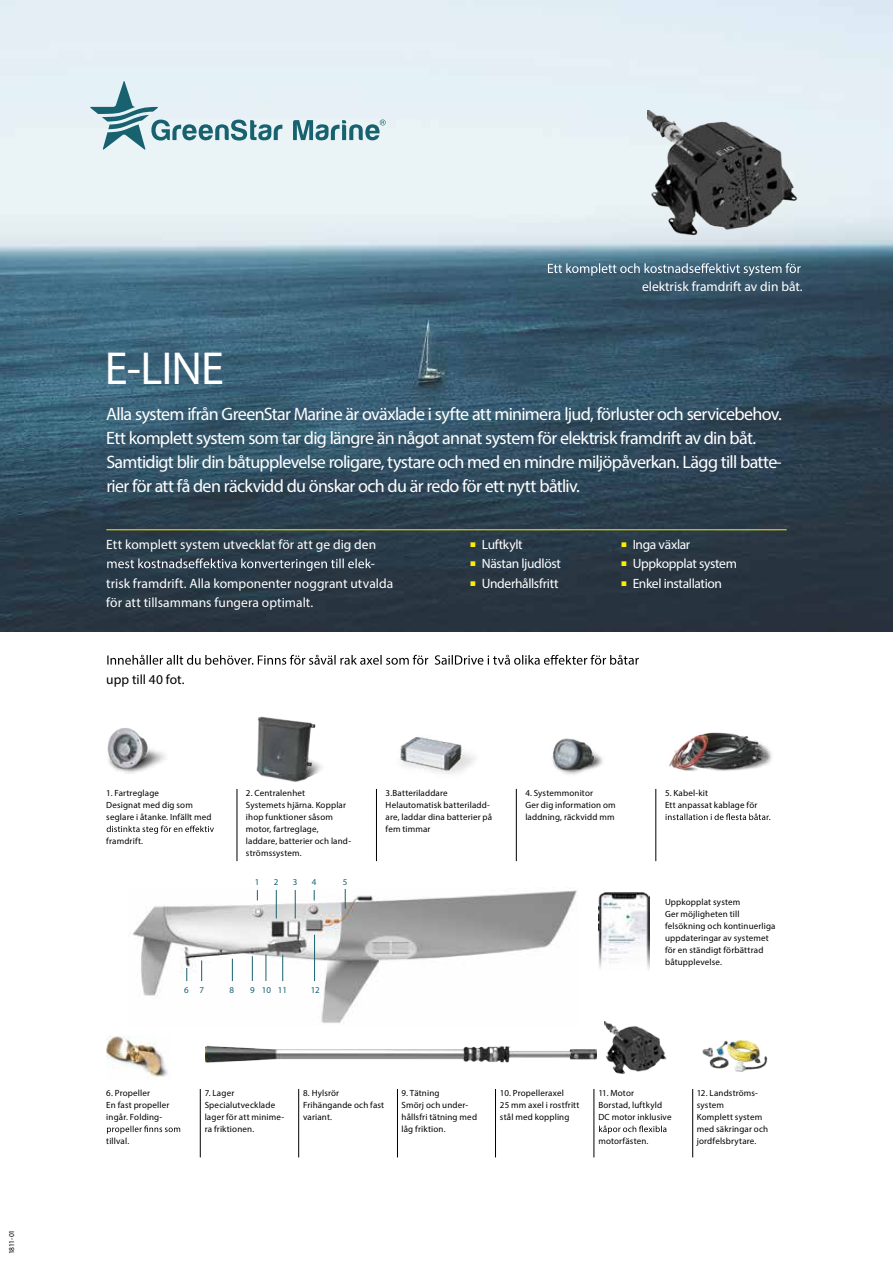
<style>
.page{position:relative;width:893px;height:1263px;background:#fff}
.page>*{position:absolute;margin:0;border:0;box-sizing:border-box;transform-origin:0 0}
.t1{font:46.5px "Myriad Pro";color:#fff}
.t2{font:18px/24px "Myriad Pro";letter-spacing:-.035em;color:#fff}
.t3{font:13.5px "Myriad Pro";letter-spacing:.005em;color:#fdfeff}
.t4{font:13.5px "Myriad Pro";letter-spacing:-.025em;color:#fff}
.t5{font:13.5px "Myriad Pro";color:#fff}
.t6{font:13.5px "Myriad Pro";color:#000}
.t7{font:9px/12px "Myriad Pro";letter-spacing:.02em;color:#000}
.t8{font:9px "Myriad Pro";color:#18616f}
.t9{font:7.5px "Myriad Pro";letter-spacing:-.025em;color:#000}
.s1{color:#ffed00}
</style>
<div class="page">
<img style="left:0;top:0;width:893px;height:631px">
<svg style="left:90px;top:81px;width:192px;height:69px;background:#c0d6dc"></svg>
<svg style="left:293px;top:120px;width:93px;height:20px;background:#8ab1b8"></svg>
<svg style="left:107px;top:825px;width:107px;height:9px"></svg>
<svg style="left:666px;top:813px;width:104px;height:7px"></svg>
<img style="left:107px;top:728px;width:58px;height:45px">
<img style="left:256px;top:716px;width:66px;height:66px">
<img style="left:400px;top:737px;width:75px;height:38px">
<img style="left:552px;top:738px;width:51px;height:37px">
<img style="left:106px;top:1035px;width:62px;height:43px">
<svg style="left:107px;top:1125px;width:73px;height:9px"></svg>
<svg style="left:599px;top:1125px;width:67px;height:9px"></svg>
<img style="left:206px;top:1045px;width:391px;height:18px">
<img style="left:132px;top:889px;width:446px;height:134px">
<svg style="left:187px;top:968px;width:1px;height:13px"></svg>
<svg style="left:201px;top:960px;width:1px;height:21px"></svg>
<svg style="left:252px;top:956px;width:1px;height:25px"></svg>
<svg style="left:282px;top:955px;width:1px;height:26px"></svg>
<hr style="left:314px;top:935px;width:1px;height:46px;background:#18616f">
<svg style="left:232px;top:959px;width:1px;height:22px"></svg>
<svg style="left:276px;top:890px;width:1px;height:28px"></svg>
<svg style="left:295px;top:890px;width:1px;height:28px"></svg>
<svg style="left:266px;top:954px;width:1px;height:27px"></svg>
<svg style="left:345px;top:889px;width:1px;height:19px"></svg>
<img style="left:669px;top:732px;width:103px;height:39px">
<img style="left:702px;top:1040px;width:66px;height:32px">
<svg style="left:548px;top:263px;width:253px;height:13px;background:#637f91"></svg>
<svg style="left:107px;top:655px;width:532px;height:10px"></svg>
<svg style="left:107px;top:558px;width:264px;height:13px;background:#54616d"></svg>
<hr style="left:106px;top:529px;width:681px;height:1px;background:#ffed00">
<hr style="left:237px;top:789px;width:1px;height:72px;background:#000">
<hr style="left:200px;top:1089px;width:1px;height:68px;background:#000">
<hr style="left:298px;top:1089px;width:1px;height:68px;background:#000">
<hr style="left:397px;top:1089px;width:1px;height:68px;background:#000">
<hr style="left:495px;top:1089px;width:1px;height:68px;background:#000">
<hr style="left:594px;top:1089px;width:1px;height:68px;background:#000">
<hr style="left:692px;top:1089px;width:1px;height:68px;background:#000">
<hr style="left:376px;top:789px;width:1px;height:72px;background:#000">
<hr style="left:516px;top:789px;width:1px;height:72px;background:#000">
<hr style="left:656px;top:789px;width:1px;height:72px;background:#000">
<img style="left:599px;top:892px;width:51px;height:77px">
<img style="left:605px;top:1022px;width:62px;height:52px">
<img style="left:648px;top:110px;width:152px;height:128px">
<p class="t9" style="left:7px;top:1254px;width:26px;rotate:-90deg">1811-01</p>
<h3 class="t5" style="left:642px;top:278px;width:162px">elektrisk framdrift av din båt.</h3>
<h1 class="t1" style="left:105px;top:340px;width:121px">E-LINE</h1>
<p class="t2" style="left:106px;top:402px;width:677px">Alla system ifrån GreenStar Marine är oväxlade i syfte att minimera ljud, förluster och servicebehov.<br>Ett komplett system som tar dig längre än något annat system för elektrisk framdrift av din båt.<br>Samtidigt blir din båtupplevelse roligare, tystare och med en mindre miljöpåverkan. Lägg till batte&shy;rier för att få den räckvidd du önskar och du är redo för ett nytt båtliv.</p>
<h3 class="t3" style="left:106px;top:536px;width:271px">Ett komplett system utvecklat för att ge dig den</h3>
<h3 class="t3" style="left:371px;top:555px;width:6px">-</h3>
<h3 class="t3" style="left:106px;top:575px;width:288px">trisk framdrift. Alla komponenter noggrant utvalda</h3>
<h3 class="t3" style="left:106px;top:594px;width:208px">för att tillsammans fungera optimalt.</h3>
<h3 class="t6" style="left:106px;top:671px;width:80px">upp till 40 fot.</h3>
<h3 class="t4" style="left:470px;top:536px;width:54px"><span class="s1">■</span> Luftkylt</h3>
<h3 class="t4" style="left:470px;top:555px;width:92px"><span class="s1">■</span> Nästan ljudlöst</h3>
<h3 class="t4" style="left:470px;top:575px;width:90px"><span class="s1">■</span> Underhållsfritt</h3>
<h3 class="t4" style="left:621px;top:536px;width:70px"><span class="s1">■</span> Inga växlar</h3>
<h3 class="t4" style="left:621px;top:555px;width:117px"><span class="s1">■</span> Uppkopplat system</h3>
<h3 class="t4" style="left:621px;top:575px;width:102px"><span class="s1">■</span> Enkel installation</h3>
<p class="t7" style="left:106px;top:787px;width:107px">1. Fartreglage<br>Designat med dig som seglare i åtanke. Infällt med</p>
<p class="t7" style="left:106px;top:835px;width:38px">framdrift.</p>
<p class="t7" style="left:246px;top:787px;width:107px">2. Centralenhet<br>Systemets hjärna. Kopplar ihop funktioner såsom motor, fartreglage, laddare, batterier och land&shy;strömssystem.</p>
<p class="t7" style="left:386px;top:787px;width:108px">3.Batteriladdare<br>Helautomatisk batteriladd&shy;are, laddar dina batterier på fem timmar</p>
<p class="t7" style="left:525px;top:787px;width:92px">4. Systemmonitor<br>Ger dig information om laddning, räckvidd mm</p>
<p class="t7" style="left:665px;top:787px;width:94px">5. Kabel-kit<br>Ett anpassat kablage för</p>
<p class="t8" style="left:255px;top:876px;width:6px">1</p>
<p class="t8" style="left:274px;top:876px;width:6px">2</p>
<p class="t8" style="left:293px;top:876px;width:6px">3</p>
<p class="t8" style="left:312px;top:876px;width:6px">4</p>
<p class="t8" style="left:343px;top:876px;width:6px">5</p>
<p class="t7" style="left:665px;top:896px;width:112px">Uppkopplat system<br>Ger möjligheten till felsökning och kontinuerliga uppdateringar av systemet för en ständigt förbättrad båtupplevelse.</p>
<p class="t8" style="left:184px;top:984px;width:21px">6 7</p>
<p class="t8" style="left:229px;top:984px;width:6px">8</p>
<p class="t8" style="left:250px;top:984px;width:38px">9 10 11</p>
<p class="t8" style="left:311px;top:984px;width:11px">12</p>
<p class="t7" style="left:106px;top:1087px;width:65px">6. Propeller<br>En fast propeller ingår. Folding-</p>
<p class="t7" style="left:106px;top:1135px;width:24px">tillval.</p>
<p class="t7" style="left:205px;top:1087px;width:81px">7. Lager<br>Specialutvecklade lager för att minime&shy;ra friktionen.</p>
<p class="t7" style="left:303px;top:1087px;width:83px">8. Hylsrör<br>Frihängande och fast variant.</p>
<p class="t7" style="left:402px;top:1087px;width:77px">9. Tätning<br>Smörj och under&shy;hållsfri tätning med låg friktion.</p>
<p class="t7" style="left:500px;top:1087px;width:81px">10. Propelleraxel<br>25 mm axel i rostfritt stål med koppling</p>
<p class="t7" style="left:598px;top:1087px;width:75px">11. Motor<br>Borstad, luftkyld<br>DC motor inklusive</p>
<p class="t7" style="left:598px;top:1135px;width:52px">motorfästen.</p>
<p class="t7" style="left:697px;top:1087px;width:73px">12. Landströms&shy;system<br>Komplett system med säkringar och jordfelsbrytare.</p>
</div>
